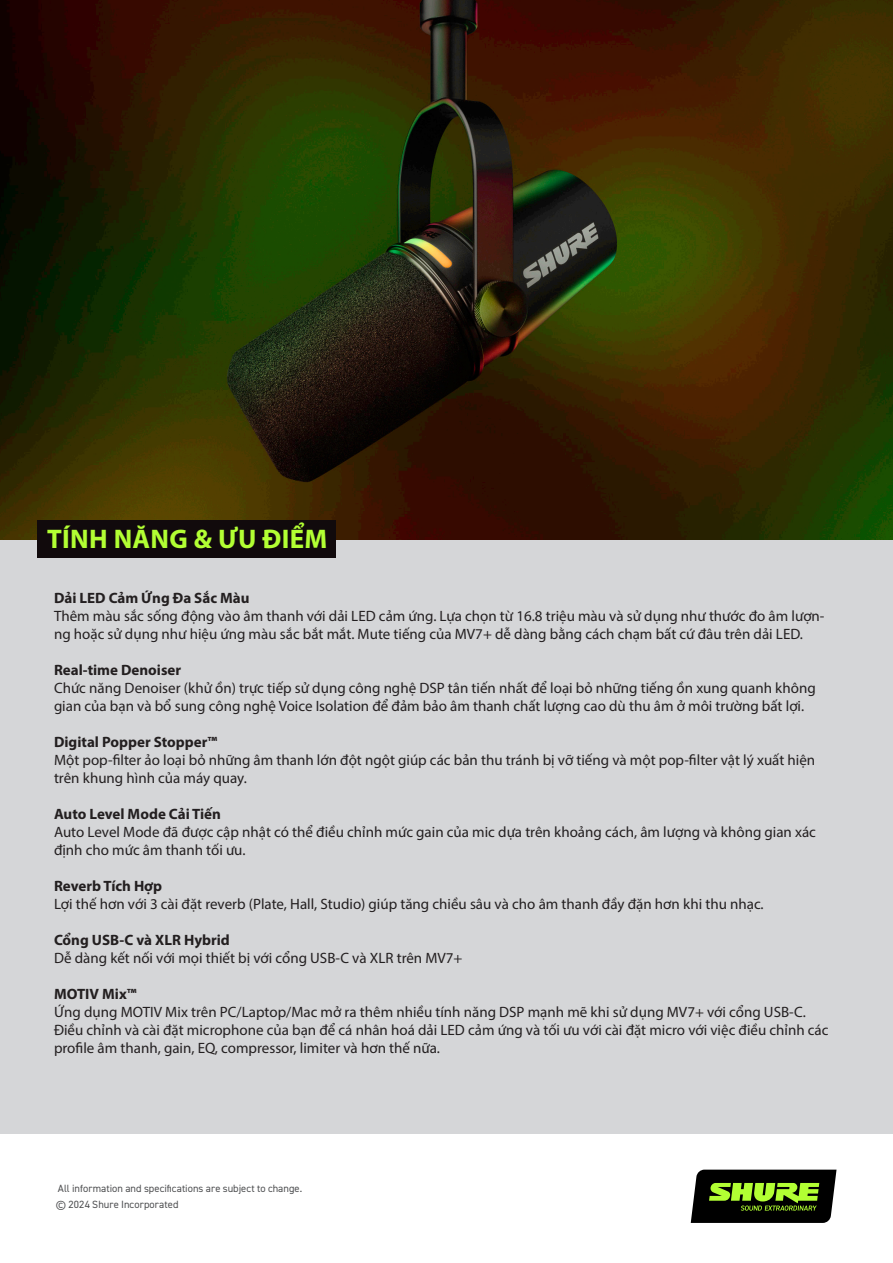
<style>
.page{position:relative;width:893px;height:1263px;background:#fff}
.page>*{position:absolute;margin:0;border:0;box-sizing:border-box;transform-origin:0 0}
.t1{font:700 27px "Myriad Pro";letter-spacing:.01em;color:#b2ff33}
.t2{font:15px/18px "Myriad Pro";color:#231f20}
.t3{font:700 15px "Myriad Pro";color:#231f20}
.t4{font:10.5px "DIN2014";letter-spacing:.005em;color:#4e4f51}
</style>
<div class="page">
<img style="left:0;top:0;width:893px;height:540px">
<div style="left:0;top:540px;width:893px;height:594px;background:#d5d6d8"></div>
<div style="left:37px;top:520px;width:298px;height:38px;background:#110a0c"></div>
<svg style="left:691px;top:1169px;width:145px;height:54px;background:#334418"></svg>
<p class="t1" style="left:47px;top:521px;width:282px">TÍNH NĂNG &amp; ƯU ĐIỂM</p>
<p class="t3" style="left:54px;top:588px;width:197px">Dải LED Cảm Ứng Đa Sắc Màu</p>
<p class="t2" style="left:54px;top:607px;width:772px">Thêm màu sắc sống động vào âm thanh với dải LED cảm ứng. Lựa chọn từ 16.8 triệu màu và sử dụng như thước đo âm lượn&shy;ng hoặc sử dụng như hiệu ứng màu sắc bắt mắt. Mute tiếng của MV7+ dễ dàng bằng cách chạm bất cứ đâu trên dải LED.</p>
<p class="t3" style="left:54px;top:660px;width:129px">Real-time Denoiser</p>
<p class="t2" style="left:54px;top:679px;width:763px">Chức năng Denoiser (khử ồn) trực tiếp sử dụng công nghệ DSP tân tiến nhất để loại bỏ những tiếng ồn xung quanh không gian của bạn và bổ sung công nghệ Voice Isolation để đảm bảo âm thanh chất lượng cao dù thu âm ở môi trường bất lợi.</p>
<p class="t3" style="left:54px;top:732px;width:165px">Digital Popper Stopper™</p>
<p class="t2" style="left:54px;top:751px;width:763px">Một pop-filter ảo loại bỏ những âm thanh lớn đột ngột giúp các bản thu tránh bị vỡ tiếng và một pop-filter vật lý xuất hiện trên khung hình của máy quay.</p>
<p class="t3" style="left:54px;top:804px;width:168px">Auto Level Mode Cải Tiến</p>
<p class="t2" style="left:54px;top:823px;width:763px">Auto Level Mode đã được cập nhật có thể điều chỉnh mức gain của mic dựa trên khoảng cách, âm lượng và không gian xác định cho mức âm thanh tối ưu.</p>
<p class="t3" style="left:54px;top:876px;width:110px">Reverb Tích Hợp</p>
<p class="t2" style="left:54px;top:895px;width:711px">Lợi thế hơn với 3 cài đặt reverb (Plate, Hall, Studio) giúp tăng chiều sâu và cho âm thanh đầy đặn hơn khi thu nhạc.</p>
<p class="t3" style="left:54px;top:930px;width:177px">Cổng USB-C và XLR Hybrid</p>
<p class="t2" style="left:54px;top:949px;width:410px">Dễ dàng kết nối với mọi thiết bị với cổng USB-C và XLR trên MV7+</p>
<p class="t3" style="left:54px;top:984px;width:84px">MOTIV Mix™</p>
<p class="t2" style="left:54px;top:1003px;width:776px">Ứng dụng MOTIV Mix trên PC/Laptop/Mac mở ra thêm nhiều tính năng DSP mạnh mẽ khi sử dụng MV7+ với cổng USB-C.<br>Điều chỉnh và cài đặt microphone của bạn để cá nhân hoá dải LED cảm ứng và tối ưu với cài đặt micro với việc điều chỉnh các profile âm thanh, gain, EQ, compressor, limiter và hơn thế nữa.</p>
<p class="t4" style="left:58px;top:1182px;width:246px">All information and specifications are subject to change.</p>
<p class="t4" style="left:56px;top:1197px;width:124px">© 2024 Shure Incorporated</p>
</div>
